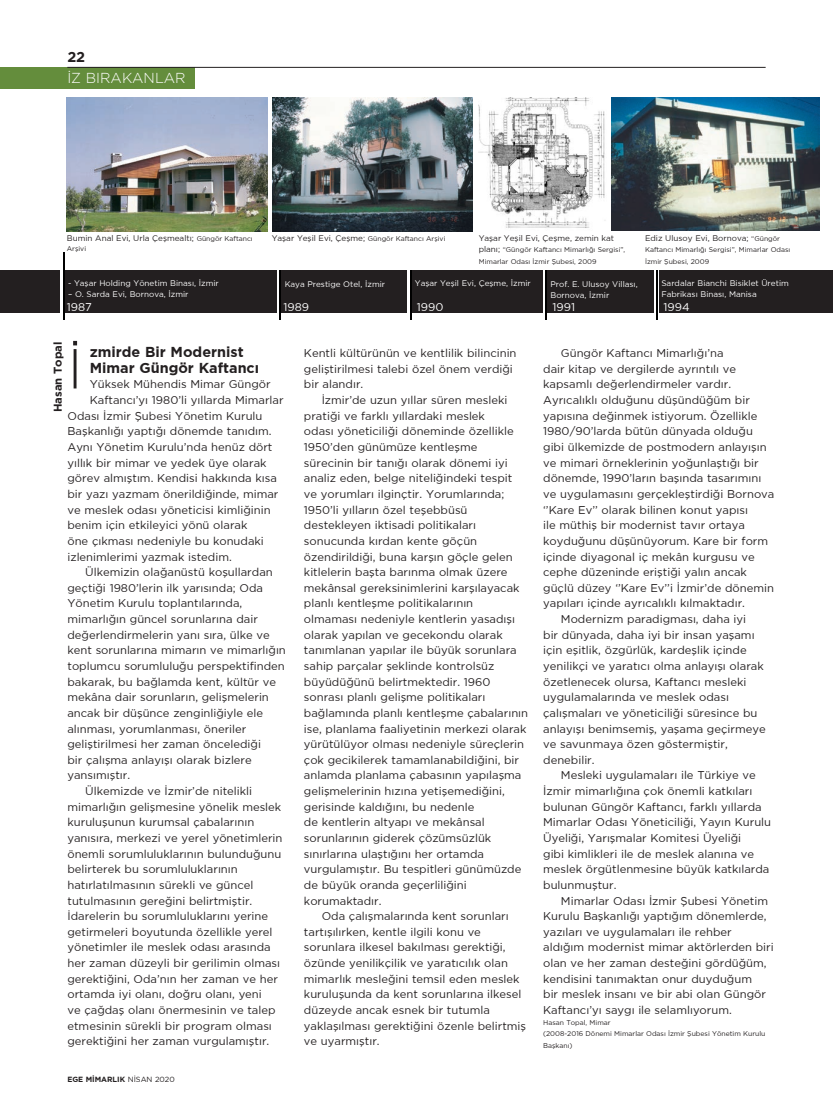
<style>
.page{position:relative;width:833px;height:1117px;background:#fff}
.page>*{position:absolute;margin:0;border:0;box-sizing:border-box;transform-origin:0 0}
.t1{font:300 56.25px "Gotham TRUN";color:#231f20}
.metin_icibaslik{font:700 14.38px/15.6px "Gotham TRUN";color:#231f20}
.t2{font:300 14.38px "Gotham TRUN";color:#fff}
.metin{font:11.25px/15.6px "Gotham TRUN";color:#231f20}
.t3{font:11.25px "Gotham TRUN";color:#fff}
.isimsoyad{font:700 11.25px "Gotham TRUN";color:#231f20}
.resim_alti{font:8.12px/11.2px "Gotham TRUN";color:#fff}
.resim_alti-2{font:8.12px "Gotham TRUN";color:#231f20}
.t4{font:700 7.5px "Gotham TRUN";color:#231f20}
.resim_alti-3{font:6.88px/11.2px "Gotham TRUN";color:#231f20}
.s1{font-size:6.88px}
.s2{font-size:8.12px}
.s3{font-weight:400}
</style>
<div class="page">
<div style="left:0;top:67px;width:194px;height:22px;background:#648d3c"></div>
<hr style="left:67px;top:67px;width:698px;height:1px;background:#231f20">
<div style="left:0;top:270px;width:833px;height:42px;background:#231f20"></div>
<hr style="left:61px;top:246px;width:3px;height:68px;background:#fff">
<hr style="left:63px;top:252px;width:2px;height:67px;background:#000">
<hr style="left:407px;top:269px;width:3px;height:45px;background:#fff">
<hr style="left:410px;top:270px;width:2px;height:49px;background:#000">
<hr style="left:543px;top:268px;width:4px;height:45px;background:#fff">
<hr style="left:545px;top:270px;width:2px;height:49px;background:#000">
<hr style="left:277px;top:268px;width:4px;height:45px;background:#fff">
<hr style="left:279px;top:270px;width:2px;height:49px;background:#000">
<hr style="left:654px;top:267px;width:4px;height:55px;background:#fff">
<hr style="left:656px;top:270px;width:2px;height:49px;background:#000">
<img style="left:67px;top:97px;width:200px;height:134px">
<img style="left:273px;top:97px;width:200px;height:134px">
<img style="left:479px;top:97px;width:127px;height:131px">
<img style="left:612px;top:97px;width:207px;height:134px">
<p class="metin_icibaslik" style="left:67px;top:48px;width:19px">22</p>
<p class="t2" style="left:67px;top:70px;width:120px">İZ BIRAKANLAR</p>
<p class="resim_alti-2" style="left:67px;top:234px;width:187px">Bumin Anal Evi, Urla Çeşmealtı; <span class="s1">Güngör Kaftancı</span></p>
<p class="resim_alti-3" style="left:67px;top:243px;width:21px">Arşivi</p>
<p class="resim_alti" style="left:68px;top:277px;width:152px">- Yaşar Holding Yönetim Binası, İzmir</p>
<p class="resim_alti" style="left:68px;top:289px;width:122px">– O. Sarda Evi, Bornova, İzmir</p>
<p class="t3" style="left:67px;top:300px;width:27px">1987</p>
<p class="resim_alti-2" style="left:272px;top:234px;width:175px">Yaşar Yeşil Evi, Çeşme; <span class="s1">Güngör Kaftancı Arşivi</span></p>
<p class="resim_alti-2" style="left:479px;top:234px;width:137px">Yaşar Yeşil Evi, Çeşme, zemin kat</p>
<p class="resim_alti-3" style="left:479px;top:244px;width:148px"><span class="s2">planı;</span> “Güngör Kaftancı Mimarlığı Sergisi”,<br>Mimarlar Odası İzmir Şubesi, 2009</p>
<p class="resim_alti-2" style="left:645px;top:234px;width:136px">Ediz Ulusoy Evi, Bornova; <span class="s1">“Güngör</span></p>
<p class="resim_alti-3" style="left:645px;top:244px;width:147px">Kaftancı Mimarlığı Sergisi”, Mimarlar Odası<br>İzmir Şubesi, 2009</p>
<p class="resim_alti" style="left:285px;top:278px;width:102px">Kaya Prestige Otel, İzmir</p>
<p class="resim_alti" style="left:415px;top:277px;width:117px">Yaşar Yeşil Evi, Çeşme, İzmir</p>
<p class="t3" style="left:417px;top:300px;width:28px">1990</p>
<p class="resim_alti" style="left:550px;top:278px;width:89px">Prof. E. Ulusoy Villası,<br>Bornova, İzmir</p>
<p class="t3" style="left:283px;top:301px;width:27px">1989</p>
<p class="t3" style="left:552px;top:301px;width:24px">1991</p>
<p class="resim_alti" style="left:661px;top:277px;width:129px">Sardalar Bianchi Bisiklet Üretim<br>Fabrikası Binası, Manisa</p>
<p class="t3" style="left:663px;top:300px;width:28px">1994</p>
<p class="t1" style="left:67px;top:337px;width:17px">İ</p>
<p class="metin" style="left:304px;top:345px;width:214px">Kentli kültürünün ve kentlilik bilincinin geliştirilmesi talebi özel önem verdiği bir alandır.</p>
<p class="metin" style="left:304px;top:392px;width:226px;text-indent:18px">İzmir’de uzun yıllar süren mesleki pratiği ve farklı yıllardaki meslek<br>odası yöneticiliği döneminde özellikle 1950’den günümüze kentleşme sürecinin bir tanığı olarak dönemi iyi analiz eden, belge niteliğindeki tespit ve yorumları ilginçtir. Yorumlarında; 1950’li yılların özel teşebbüsü destekleyen iktisadi politikaları sonucunda kırdan kente göçün özendirildiği, buna karşın göçle gelen kitlelerin başta barınma olmak üzere mekânsal gereksinimlerini karşılayacak planlı kentleşme politikalarının olmaması nedeniyle kentlerin yasadışı olarak yapılan ve gecekondu olarak tanımlanan yapılar ile büyük sorunlara sahip parçalar şeklinde kontrolsüz büyüdüğünü belirtmektedir. 1960 sonrası planlı gelişme politikaları bağlamında planlı kentleşme çabalarının ise, planlama faaliyetinin merkezi olarak yürütülüyor olması nedeniyle süreçlerin çok gecikilerek tamamlanabildiğini, bir anlamda planlama çabasının yapılaşma gelişmelerinin hızına yetişemediğini, gerisinde kaldığını, bu nedenle<br>de kentlerin altyapı ve mekânsal sorunlarının giderek çözümsüzlük sınırlarına ulaştığını her ortamda vurgulamıştır. Bu tespitleri günümüzde de büyük oranda geçerliliğini korumaktadır.</p>
<p class="metin" style="left:304px;top:907px;width:224px;text-indent:18px">Oda çalışmalarında kent sorunları tartışılırken, kentle ilgili konu ve sorunlara ilkesel bakılması gerektiği, özünde yenilikçilik ve yaratıcılık olan mimarlık mesleğini temsil eden meslek kuruluşunda da kent sorunlarına ilkesel düzeyde ancak esnek bir tutumla yaklaşılması gerektiğini özenle belirtmiş ve uyarmıştır.</p>
<p class="isimsoyad" style="left:51px;top:412px;width:72px;rotate:-90deg">Hasan Topal</p>
<p class="metin_icibaslik" style="left:90px;top:344px;width:171px">zmirde Bir Modernist<br>Mimar Güngör Kaftancı</p>
<p class="metin" style="left:90px;top:376px;width:182px">Yüksek Mühendis Mimar Güngör</p>
<p class="metin" style="left:90px;top:392px;width:195px">Kaftancı’yı 1980’li yıllarda Mimarlar</p>
<p class="metin" style="left:67px;top:407px;width:197px">Odası İzmir Şubesi Yönetim Kurulu</p>
<p class="metin" style="left:67px;top:423px;width:206px">Başkanlığı yaptığı dönemde tanıdım.</p>
<p class="metin" style="left:67px;top:439px;width:206px">Aynı Yönetim Kurulu’nda henüz dört</p>
<p class="metin" style="left:67px;top:454px;width:201px">yıllık bir mimar ve yedek üye olarak</p>
<p class="metin" style="left:67px;top:470px;width:211px">görev almıştım. Kendisi hakkında kısa</p>
<p class="metin" style="left:67px;top:486px;width:212px">bir yazı yazmam önerildiğinde, mimar</p>
<p class="metin" style="left:67px;top:501px;width:205px">ve meslek odası yöneticisi kimliğinin</p>
<p class="metin" style="left:67px;top:517px;width:181px">benim için etkileyici yönü olarak</p>
<p class="metin" style="left:67px;top:532px;width:198px">öne çıkması nedeniyle bu konudaki</p>
<p class="metin" style="left:67px;top:548px;width:166px">izlenimlerimi yazmak istedim.</p>
<p class="metin" style="left:67px;top:564px;width:220px;text-indent:18px">Ülkemizin olağanüstü koşullardan geçtiği 1980’lerin ilk yarısında; Oda Yönetim Kurulu toplantılarında, mimarlığın güncel sorunlarına dair değerlendirmelerin yanı sıra, ülke ve kent sorunlarına mimarın ve mimarlığın toplumcu sorumluluğu perspektifinden bakarak, bu bağlamda kent, kültür ve mekâna dair sorunların, gelişmelerin ancak bir düşünce zenginliğiyle ele alınması, yorumlanması, öneriler geliştirilmesi her zaman öncelediği<br>bir çalışma anlayışı olarak bizlere yansımıştır.</p>
<p class="metin" style="left:67px;top:782px;width:216px;text-indent:18px">Ülkemizde ve İzmir’de nitelikli mimarlığın gelişmesine yönelik meslek kuruluşunun kurumsal çabalarının yanısıra, merkezi ve yerel yönetimlerin önemli sorumluluklarının bulunduğunu belirterek bu sorumluluklarının hatırlatılmasının sürekli ve güncel tutulmasının gereğini belirtmiştir.<br>İdarelerin bu sorumluluklarını yerine getirmeleri boyutunda özellikle yerel yönetimler ile meslek odası arasında her zaman düzeyli bir gerilimin olması gerektiğini, Oda’nın her zaman ve her ortamda iyi olanı, doğru olanı, yeni<br>ve çağdaş olanı önermesinin ve talep etmesinin sürekli bir program olması gerektiğini her zaman vurgulamıştır.</p>
<p class="t4" style="left:67px;top:1074px;width:109px">EGE M‹MARLIK <span class="s3">NİSAN 2020</span></p>
<p class="metin" style="left:543px;top:345px;width:233px;text-indent:18px">Güngör Kaftancı Mimarlığı’na<br>dair kitap ve dergilerde ayrıntılı ve kapsamlı değerlendirmeler vardır.<br>Ayrıcalıklı olduğunu düşündüğüm bir yapısına değinmek istiyorum. Özellikle 1980/90’larda bütün dünyada olduğu gibi ülkemizde de postmodern anlayışın ve mimari örneklerinin yoğunlaştığı bir dönemde, 1990’ların başında tasarımını ve uygulamasını gerçekleştirdiği Bornova ‘’Kare Ev’’ olarak bilinen konut yapısı<br>ile müthiş bir modernist tavır ortaya koyduğunu düşünüyorum. Kare bir form içinde diyagonal iç mekân kurgusu ve cephe düzeninde eriştiği yalın ancak güçlü düzey ‘’Kare Ev’’i İzmir’de dönemin yapıları içinde ayrıcalıklı kılmaktadır.</p>
<p class="metin" style="left:543px;top:611px;width:224px;text-indent:18px">Modernizm paradigması, daha iyi<br>bir dünyada, daha iyi bir insan yaşamı için eşitlik, özgürlük, kardeşlik içinde yenilikçi ve yaratıcı olma anlayışı olarak özetlenecek olursa, Kaftancı mesleki uygulamalarında ve meslek odası çalışmaları ve yöneticiliği süresince bu anlayışı benimsemiş, yaşama geçirmeye ve savunmaya özen göstermiştir, denebilir.</p>
<p class="metin" style="left:543px;top:767px;width:229px;text-indent:18px">Mesleki uygulamaları ile Türkiye ve İzmir mimarlığına çok önemli katkıları bulunan Güngör Kaftancı, farklı yıllarda Mimarlar Odası Yöneticiliği, Yayın Kurulu Üyeliği, Yarışmalar Komitesi Üyeliği<br>gibi kimlikleri ile de meslek alanına ve meslek örgütlenmesine büyük katkılarda bulunmuştur.</p>
<p class="metin" style="left:543px;top:892px;width:232px;text-indent:18px">Mimarlar Odası İzmir Şubesi Yönetim Kurulu Başkanlığı yaptığım dönemlerde, yazıları ve uygulamaları ile rehber aldığım modernist mimar aktörlerden biri olan ve her zaman desteğini gördüğüm, kendisini tanımaktan onur duyduğum<br>bir meslek insanı ve bir abi olan Güngör Kaftancı’yı saygı ile selamlıyorum.</p>
<p class="resim_alti-3" style="left:543px;top:1016px;width:69px">Hasan Topal, Mimar</p>
<p class="resim_alti-3" style="left:543px;top:1028px;width:224px">(2008-2016 Dönemi Mimarlar Odası İzmir Şubesi Yönetim Kurulu<br>Başkanı)</p>
</div>
